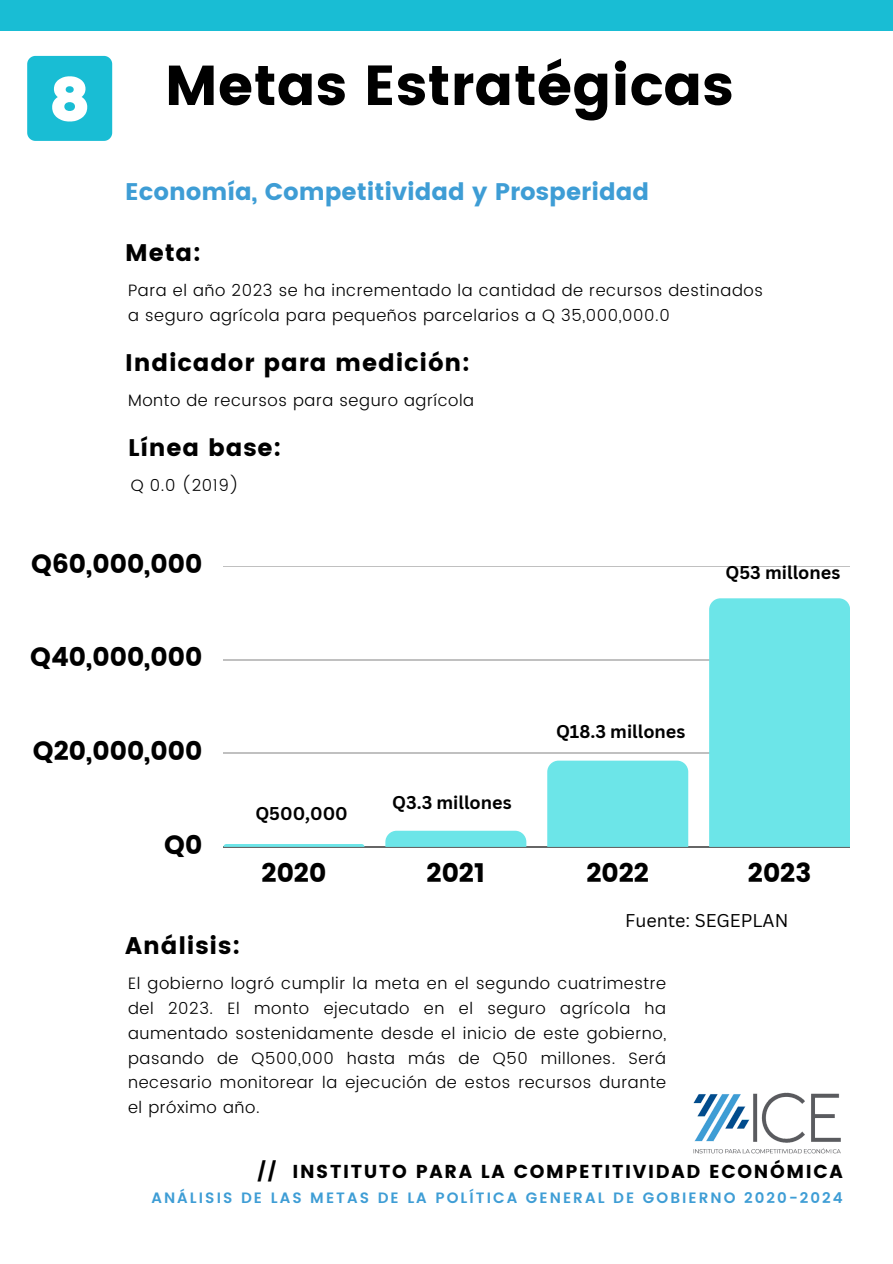
<style>
.page{position:relative;width:893px;height:1264px;background:#fff}
.page>*{position:absolute;margin:0;border:0;box-sizing:border-box;transform-origin:0 0}
.t1{font:56.1px "Poppins";color:#000}
.t2{font:26.4px "Poppins";color:#000}
.t3{font:24px "Poppins";letter-spacing:.035em;color:#000}
.t4{font:24px "Poppins";color:#3e9dd5}
.t5{font:18.75px "Poppins";letter-spacing:.09em;color:#000}
.t6{font:700 18px "Canva Sans";color:#000}
.t7{font:18px "Canva Sans";color:#000}
.t8{font:300 16.5px/24.8px "Poppins";letter-spacing:.035em;color:#000}
.t9{font:600 15px "Poppins";letter-spacing:.135em;color:#3e9dd5}
</style>
<div class="page">
<div style="left:0;top:0;width:892px;height:31px;background:#19bdd4"></div>
<img style="left:693px;top:1092px;width:148px;height:62px">
<svg style="left:27px;top:56px;width:85px;height:85px"></svg>
<hr style="left:223px;top:565px;width:627px;height:1px;background:#000">
<hr style="left:223px;top:659px;width:627px;height:1px;background:#000">
<hr style="left:223px;top:752px;width:627px;height:2px;background:#000">
<hr style="left:223px;top:846px;width:627px;height:1px;background:#000">
<svg style="left:223px;top:844px;width:141px;height:2px"></svg>
<svg style="left:385px;top:830px;width:141px;height:16px;background:#76e6e9"></svg>
<div style="left:547px;top:760px;width:141px;height:86px;background:#6ce5e8"></div>
<div style="left:709px;top:598px;width:141px;height:248px;background:#6ce5e8"></div>
<p class="t1" style="left:165px;top:53px;width:570px">Metas Estratégicas</p>
<p class="t4" style="left:125px;top:178px;width:525px">Economía, Competitividad y Prosperidad</p>
<p class="t3" style="left:125px;top:238px;width:77px">Meta:</p>
<p class="t8" style="left:128px;top:278px;width:636px">Para el año 2023 se ha incrementado la cantidad de recursos destinados a seguro agrícola para pequeños parcelarios a Q 35,000,000.0</p>
<p class="t3" style="left:125px;top:348px;width:346px">Indicador para medición:</p>
<p class="t8" style="left:128px;top:388px;width:347px">Monto de recursos para seguro agrícola</p>
<p class="t3" style="left:128px;top:433px;width:155px">Línea base:</p>
<p class="t8" style="left:131px;top:473px;width:110px">Q 0.0 (2019)</p>
<p class="t2" style="left:31px;top:548px;width:173px">Q60,000,000</p>
<p class="t6" style="left:725px;top:559px;width:116px">Q53 millones</p>
<p class="t2" style="left:30px;top:642px;width:174px">Q40,000,000</p>
<p class="t2" style="left:33px;top:735px;width:171px">Q20,000,000</p>
<p class="t2" style="left:164px;top:829px;width:40px">Q0</p>
<p class="t6" style="left:255px;top:800px;width:94px">Q500,000</p>
<p class="t6" style="left:392px;top:790px;width:121px">Q3.3 millones</p>
<p class="t6" style="left:556px;top:719px;width:131px">Q18.3 millones</p>
<p class="t2" style="left:261px;top:857px;width:66px">2020</p>
<p class="t2" style="left:426px;top:857px;width:60px">2021</p>
<p class="t2" style="left:586px;top:857px;width:64px">2022</p>
<p class="t2" style="left:747px;top:857px;width:65px">2023</p>
<p class="t7" style="left:625px;top:908px;width:165px">Fuente: SEGEPLAN</p>
<p class="t3" style="left:125px;top:932px;width:116px">Análisis:</p>
<p class="t8" style="left:128px;top:971px;width:539px;text-align:justify">El gobierno logró cumplir la meta en el segundo cuatrimestre del 2023. El monto ejecutado en el seguro agrícola ha aumentado sostenidamente desde el inicio de este gobierno, pasando de Q500,000 hasta más de Q50 millones. Será necesario monitorear la ejecución de estos recursos durante el próximo año.</p>
<p class="t5" style="left:257px;top:1160px;width:586px">// INSTITUTO PARA LA COMPETITIVIDAD ECONÓMICA</p>
<p class="t9" style="left:151px;top:1189px;width:692px">ANÁLISIS DE LAS METAS DE LA POLÍTICA GENERAL DE GOBIERNO 2020-2024</p>
</div>
